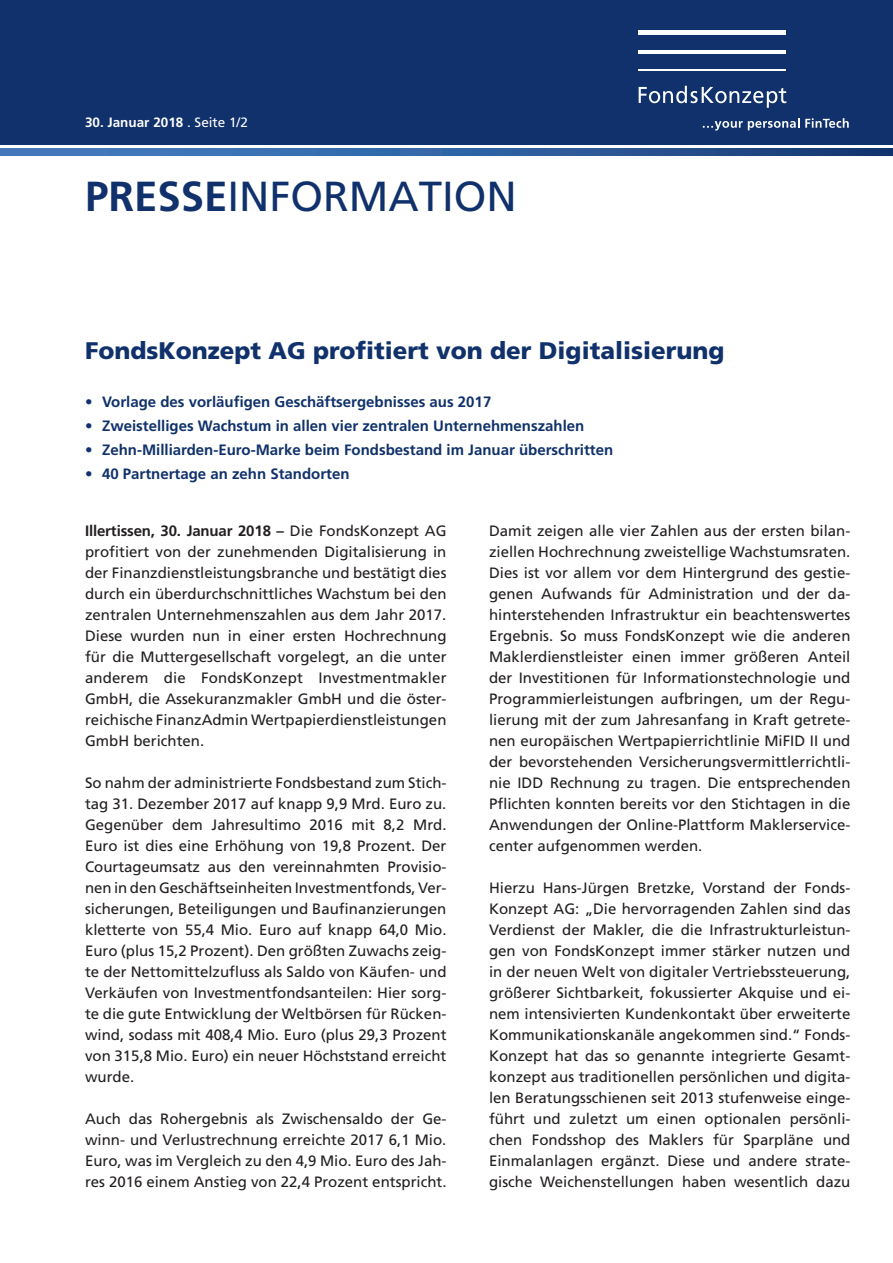
<style>
.page{position:relative;width:893px;height:1263px;background:#fff}
.page>*{position:absolute;margin:0;border:0;box-sizing:border-box;transform-origin:0 0}
.t1{font:42px "Frutiger";color:#10316b}
.t2{font:900 24px "Frutiger";color:#10316b}
.t3{font:15px/21px "Frutiger";color:#231f20;text-align:justify}
.t4{font:700 15px "Frutiger";color:#10316b}
.t5{font:700 13.5px "Frutiger";color:#fff}
.s1{font-weight:400}
.s2{font-weight:700}
</style>
<div class="page">
<div style="left:0;top:0;width:893px;height:145px;background:#10316b"></div>
<svg style="left:0;top:149px;width:893px;height:6px;background:#305fa0"></svg>
<hr style="left:639px;top:31px;width:147px;height:4px;background:#fdfefe">
<hr style="left:639px;top:51px;width:147px;height:3px;background:#fdfefe">
<hr style="left:639px;top:69px;width:147px;height:2px;background:#fdfefe">
<svg style="left:639px;top:86px;width:147px;height:22px"></svg>
<svg style="left:703px;top:118px;width:96px;height:12px"></svg>
<svg style="left:805px;top:118px;width:44px;height:10px"></svg>
<p class="t5" style="left:85px;top:115px;width:164px">30. Januar 2018 <span class="s1">. Seite 1/2</span></p>
<p class="t1" style="left:85px;top:172px;width:433px"><span class="s2">PRESSE</span>INFORMATION</p>
<p class="t2" style="left:85px;top:336px;width:641px">FondsKonzept AG profitiert von der Digitalisierung</p>
<p class="t4" style="left:85px;top:393px;width:408px">• Vorlage des vorläufigen Geschäftsergebnisses aus 2017</p>
<p class="t4" style="left:85px;top:417px;width:501px">• Zweistelliges Wachstum in allen vier zentralen Unternehmenszahlen</p>
<p class="t4" style="left:85px;top:441px;width:530px">• Zehn-Milliarden-Euro-Marke beim Fondsbestand im Januar überschritten</p>
<p class="t4" style="left:85px;top:465px;width:266px">• 40 Partnertage an zehn Standorten</p>
<p class="t3" style="left:85px;top:520px;width:363px"><span class="s2">Illertissen, 30. Januar 2018 –</span> Die FondsKonzept AG profitiert von der zunehmenden Digitalisierung in der Finanzdienstleistungsbranche und bestätigt dies durch ein überdurchschnittliches Wachstum bei den zentralen Unternehmenszahlen aus dem Jahr 2017.<br>Diese wurden nun in einer ersten Hochrechnung für die Muttergesellschaft vorgelegt, an die unter anderem die FondsKonzept Investmentmakler GmbH, die Assekuranzmakler GmbH und die öster&shy;reichische FinanzAdmin Wertpapierdienstleistungen GmbH berichten.</p>
<p class="t3" style="left:85px;top:772px;width:363px">So nahm der administrierte Fondsbestand zum Stich&shy;tag 31. Dezember 2017 auf knapp 9,9 Mrd. Euro zu.<br>Gegenüber dem Jahresultimo 2016 mit 8,2 Mrd.<br>Euro ist dies eine Erhöhung von 19,8 Prozent. Der Courtageumsatz aus den vereinnahmten Provisio&shy;nen in den Geschäftseinheiten Investmentfonds, Ver&shy;sicherungen, Beteiligungen und Baufinanzierungen kletterte von 55,4 Mio. Euro auf knapp 64,0 Mio.<br>Euro (plus 15,2 Prozent). Den größten Zuwachs zeig&shy;te der Nettomittelzufluss als Saldo von Käufen- und Verkäufen von Investmentfondsanteilen: Hier sorg&shy;te die gute Entwicklung der Weltbörsen für Rücken&shy;wind, sodass mit 408,4 Mio. Euro (plus 29,3 Prozent von 315,8 Mio. Euro) ein neuer Höchststand erreicht wurde.</p>
<p class="t3" style="left:85px;top:1108px;width:363px">Auch das Rohergebnis als Zwischensaldo der Ge&shy;winn- und Verlustrechnung erreichte 2017 6,1 Mio.<br>Euro, was im Vergleich zu den 4,9 Mio. Euro des Jah&shy;res 2016 einem Anstieg von 22,4 Prozent entspricht.</p>
<p class="t3" style="left:489px;top:520px;width:363px">Damit zeigen alle vier Zahlen aus der ersten bilan&shy;ziellen Hochrechnung zweistellige Wachstumsraten.<br>Dies ist vor allem vor dem Hintergrund des gestie&shy;genen Aufwands für Administration und der da&shy;hinterstehenden Infrastruktur ein beachtenswertes Ergebnis. So muss FondsKonzept wie die anderen Maklerdienstleister einen immer größeren Anteil der Investitionen für Informationstechnologie und Programmierleistungen aufbringen, um der Regu&shy;lierung mit der zum Jahresanfang in Kraft getrete&shy;nen europäischen Wertpapierrichtlinie MiFID II und der bevorstehenden Versicherungsvermittlerrichtli&shy;nie IDD Rechnung zu tragen. Die entsprechenden Pflichten konnten bereits vor den Stichtagen in die Anwendungen der Online-Plattform Maklerservice&shy;center aufgenommen werden.</p>
<p class="t3" style="left:489px;top:877px;width:363px">Hierzu Hans-Jürgen Bretzke, Vorstand der Fonds-Konzept AG: „Die hervorragenden Zahlen sind das Verdienst der Makler, die die Infrastrukturleistun&shy;gen von FondsKonzept immer stärker nutzen und in der neuen Welt von digitaler Vertriebssteuerung, größerer Sichtbarkeit, fokussierter Akquise und ei&shy;nem intensivierten Kundenkontakt über erweiterte Kommunikationskanäle angekommen sind.“ Fonds-Konzept hat das so genannte integrierte Gesamt&shy;konzept aus traditionellen persönlichen und digita&shy;len Beratungsschienen seit 2013 stufenweise einge&shy;führt und zuletzt um einen optionalen persönli&shy;chen Fondsshop des Maklers für Sparpläne und Einmalanlagen ergänzt. Diese und andere strate&shy;gische Weichenstellungen haben wesentlich dazu</p>
</div>
